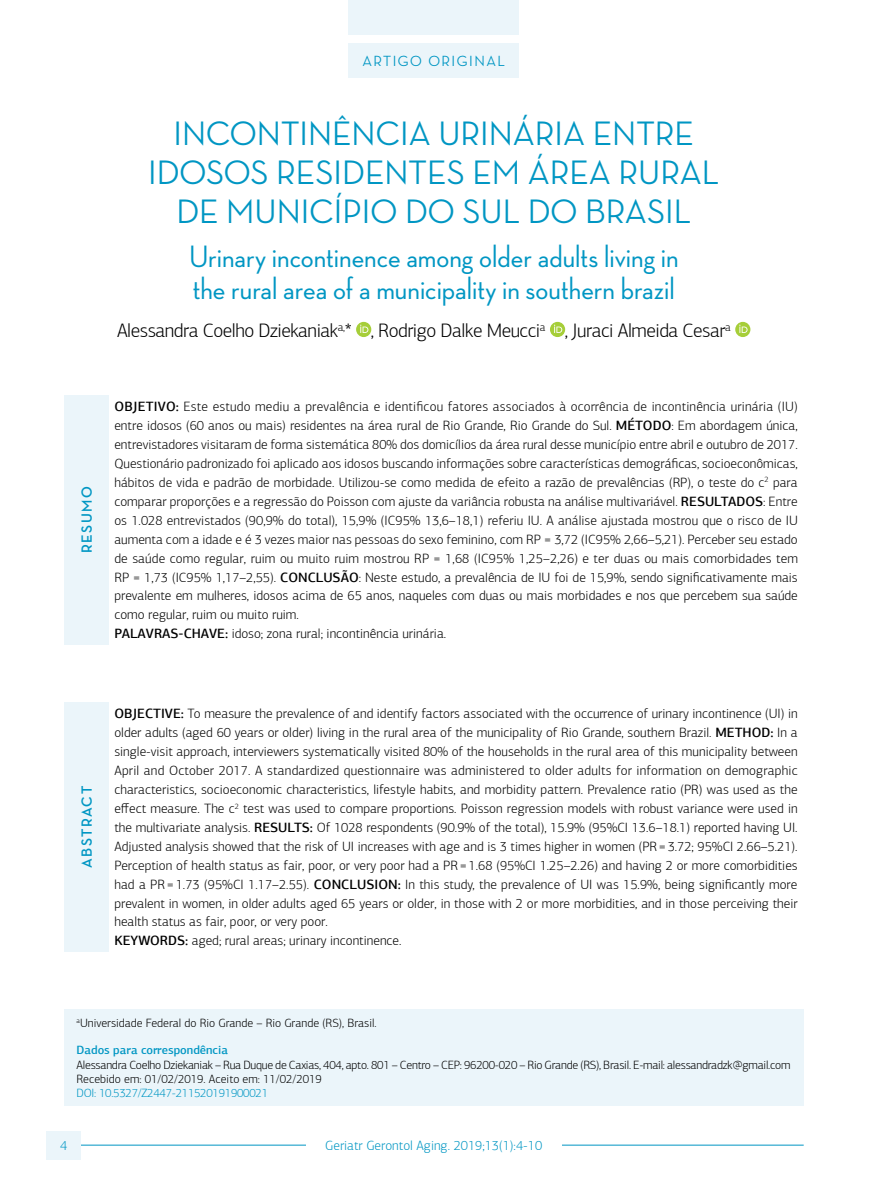
<style>
.page{position:relative;width:893px;height:1191px;background:#fff}
.page>*{position:absolute;margin:0;border:0;box-sizing:border-box;transform-origin:0 0}
.t1{font:500 34.5px/39px "Neutra Disp";color:#0096c3;text-align:center}
.t2{font:500 31.5px/31.5px "Neutra Disp";color:#0096c3}
.t3{font:300 19.5px "PF Agora Sans Pro";letter-spacing:-.025em;color:#000}
.t4{font:500 15px "Neutra Disp";letter-spacing:.1em;color:#0096c3}
.t5{font:700 15px "Neutra Disp";letter-spacing:.1em;color:#0096c3}
.t6{font:300 13.5px/18.9px "PF Agora Sans Pro";color:#000}
.t7{font:300 13.5px "PF Agora Sans Pro";color:#0096c3}
.t8{font:300 12px/14.4px "PF Agora Sans Pro";letter-spacing:-.02em;color:#000}
.t9{font:300 12px "PF Agora Sans Pro";color:#000}
.t10{font:300 12px "PF Agora Sans Pro";letter-spacing:-.02em;color:#0096c3}
.t11{font:500 12px "PF Agora Sans Pro";color:#0096c3}
.s1{font-weight:500}
</style>
<div class="page">
<hr style="left:64px;top:1144px;width:740px;height:1px;background:#0096c3">
<div style="left:306px;top:1133px;width:255px;height:23px;background:#fff"></div>
<div style="left:47px;top:1130px;width:34px;height:29px;background:#ebf5fa"></div>
<div style="left:349px;top:43px;width:170px;height:34px;background:#ebf5fa"></div>
<div style="left:349px;top:0;width:170px;height:35px;background:#ebf5fa"></div>
<div style="left:64px;top:1009px;width:740px;height:97px;background:#ebf5fa"></div>
<div style="left:356px;top:322px;width:15px;height:15px;background:#a6ce39;border-radius:50%"></div>
<svg style="left:360px;top:325px;width:8px;height:8px"></svg>
<div style="left:550px;top:322px;width:15px;height:15px;background:#a6ce39;border-radius:50%"></div>
<svg style="left:554px;top:325px;width:8px;height:8px"></svg>
<div style="left:735px;top:322px;width:15px;height:15px;background:#a6ce39;border-radius:50%"></div>
<svg style="left:739px;top:325px;width:8px;height:8px"></svg>
<div style="left:64px;top:395px;width:44px;height:249px;background:#ebf5fa"></div>
<div style="left:64px;top:702px;width:44px;height:249px;background:#ebf5fa"></div>
<p class="t4" style="left:362px;top:53px;width:144px">ARTIGO ORIGINAL</p>
<h1 class="t1" style="left:148px;top:114px;width:572px">INCONTINÊNCIA URINÁRIA ENTRE<br>IDOSOS RESIDENTES EM ÁREA RURAL<br>DE MUNICÍPIO DO SUL DO BRASIL</h1>
<h2 class="t2" style="left:189px;top:241px;width:491px">Urinary incontinence among older adults living in the rural area of a municipality in southern brazil</h2>
<h3 class="t3" style="left:117px;top:319px;width:615px">Alessandra Coelho Dziekaniak<sup>a,</sup>* , Rodrigo Dalke Meucci<sup>a</sup> , Juraci Almeida Cesar<sup>a</sup></h3>
<p class="t5" style="left:79px;top:553px;width:68px;rotate:-90deg">RESUMO</p>
<p class="t6" style="left:114px;top:397px;width:685px"><span class="s1">OBJETIVO:</span> Este estudo mediu a prevalência e identificou fatores associados à ocorrência de incontinência urinária (IU) entre idosos (60 anos ou mais) residentes na área rural de Rio Grande, Rio Grande do Sul. <span class="s1">MÉTODO</span>: Em abordagem única, entrevistadores visitaram de forma sistemática 80% dos domicílios da área rural desse município entre abril e outubro de 2017.<br>Questionário padronizado foi aplicado aos idosos buscando informações sobre características demográficas, socioeconômicas, hábitos de vida e padrão de morbidade. Utilizou-se como medida de efeito a razão de prevalências (RP), o teste do c<sup>2</sup> para comparar proporções e a regressão do Poisson com ajuste da variância robusta na análise multivariável. <span class="s1">RESULTADOS</span>: Entre os 1.028 entrevistados (90,9% do total), 15,9% (IC95% 13,6–18,1) referiu IU. A análise ajustada mostrou que o risco de IU aumenta com a idade e é 3 vezes maior nas pessoas do sexo feminino, com RP = 3,72 (IC95% 2,66–5,21). Perceber seu estado de saúde como regular, ruim ou muito ruim mostrou RP = 1,68 (IC95% 1,25–2,26) e ter duas ou mais comorbidades tem RP = 1,73 (IC95% 1,17–2,55). <span class="s1">CONCLUSÃO</span>: Neste estudo, a prevalência de IU foi de 15,9%, sendo significativamente mais prevalente em mulheres, idosos acima de 65 anos, naqueles com duas ou mais morbidades e nos que percebem sua saúde como regular, ruim ou muito ruim.<br><span class="s1">PALAVRAS-CHAVE:</span> idoso; zona rural; incontinência urinária.</p>
<p class="t5" style="left:79px;top:867px;width:83px;rotate:-90deg">ABSTRACT</p>
<p class="t6" style="left:114px;top:704px;width:685px"><span class="s1">OBJECTIVE:</span> To measure the prevalence of and identify factors associated with the occurrence of urinary incontinence (UI) in older adults (aged 60 years or older) living in the rural area of the municipality of Rio Grande, southern Brazil. <span class="s1">METHOD:</span> In a single-visit approach, interviewers systematically visited 80% of the households in the rural area of this municipality between April and October 2017. A standardized questionnaire was administered to older adults for information on demographic characteristics, socioeconomic characteristics, lifestyle habits, and morbidity pattern. Prevalence ratio (PR) was used as the effect measure. The c<sup>2</sup> test was used to compare proportions. Poisson regression models with robust variance were used in the multivariate analysis. <span class="s1">RESULTS:</span> Of 1028 respondents (90.9% of the total), 15.9% (95%CI 13.6–18.1) reported having UI.<br>Adjusted analysis showed that the risk of UI increases with age and is 3 times higher in women (PR=3.72; 95%CI 2.66–5.21).<br>Perception of health status as fair, poor, or very poor had a PR=1.68 (95%CI 1.25–2.26) and having 2 or more comorbidities had a PR=1.73 (95%CI 1.17–2.55). <span class="s1">CONCLUSION:</span> In this study, the prevalence of UI was 15.9%, being significantly more prevalent in women, in older adults aged 65 years or older, in those with 2 or more morbidities, and in those perceiving their health status as fair, poor, or very poor.<br><span class="s1">KEYWORDS:</span> aged; rural areas; urinary incontinence.</p>
<p class="t9" style="left:77px;top:1016px;width:302px"><sup>a</sup>Universidade Federal do Rio Grande – Rio Grande (RS), Brasil.</p>
<p class="t11" style="left:77px;top:1042px;width:153px">Dados para correspondência</p>
<p class="t8" style="left:77px;top:1057px;width:715px">Alessandra Coelho Dziekaniak – Rua Duque de Caxias, 404, apto. 801 – Centro – CEP: 96200-020 – Rio Grande (RS), Brasil. E-mail: alessandradzk@gmail.com<br>Recebido em: 01/02/2019. Aceito em: 11/02/2019</p>
<p class="t10" style="left:77px;top:1086px;width:193px">DOI: 10.5327/Z2447-211520191900021</p>
<p class="t7" style="left:60px;top:1137px;width:9px">4</p>
<p class="t7" style="left:325px;top:1137px;width:219px">Geriatr Gerontol Aging. 2019;13(1):4-10</p>
</div>
